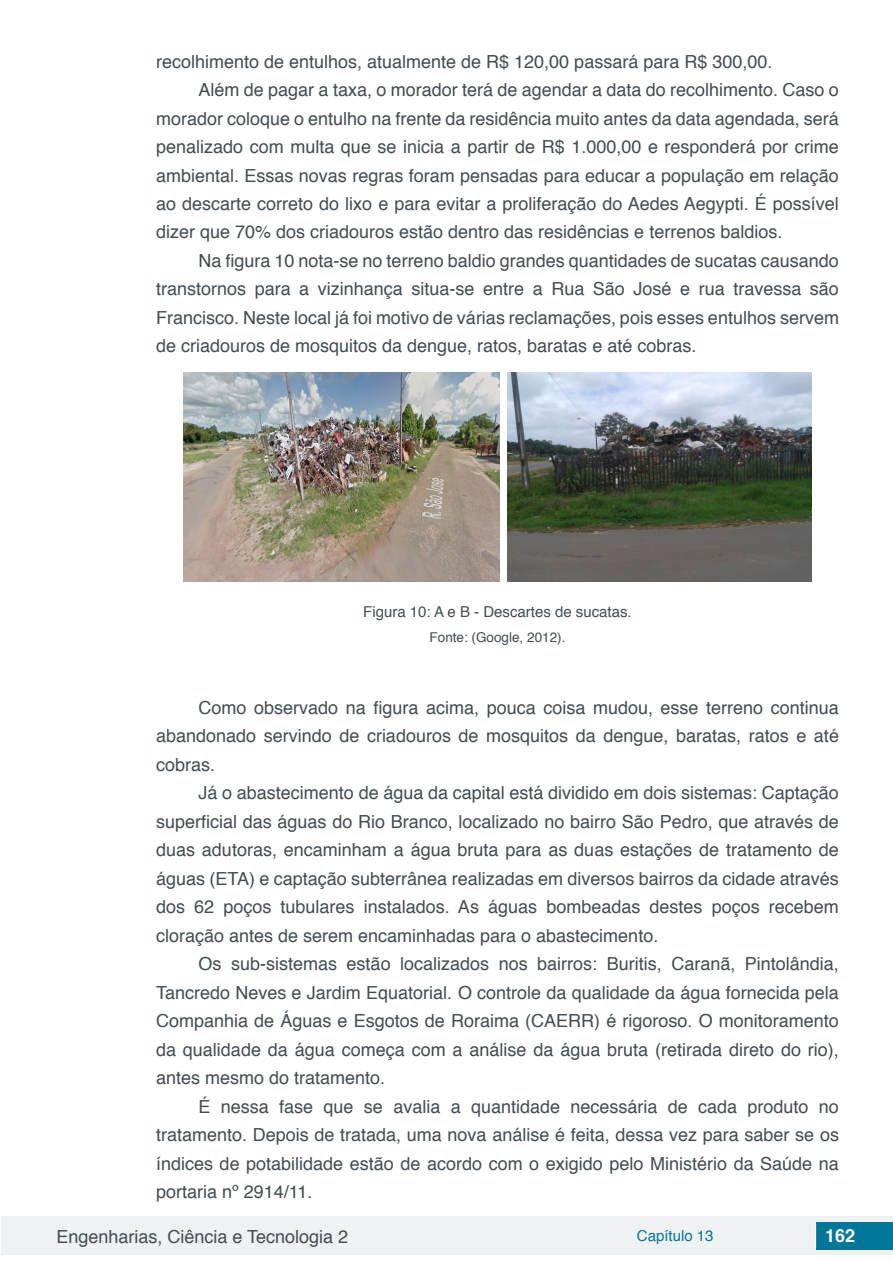
<style>
.page{position:relative;width:893px;height:1263px;background:#fff}
.page>*{position:absolute;margin:0;border:0;box-sizing:border-box;transform-origin:0 0}
.t1{font:18px/28.5px "Helvetica";color:#434c52;text-align:justify}
.t2{font:700 18px "Helvetica";color:#fff}
.t3{font:15px "Helvetica";color:#434c52}
.t4{font:15px "Helvetica";color:#007699}
.t5{font:13.5px "Helvetica";color:#434c52}
</style>
<div class="page">
<div style="left:1px;top:1216px;width:891px;height:38px;background:#f0f1f2"></div>
<div style="left:816px;top:1222px;width:77px;height:27px;background:#007699"></div>
<svg style="left:815px;top:1224px;width:1px;height:24px"></svg>
<img style="left:183px;top:373px;width:317px;height:209px">
<img style="left:508px;top:373px;width:304px;height:209px">
<p class="t1" style="left:156px;top:47px;width:618px">recolhimento de entulhos, atualmente de R$ 120,00 passará para R$ 300,00.</p>
<p class="t1" style="left:199px;top:76px;width:642px">Além de pagar a taxa, o morador terá de agendar a data do recolhimento. Caso o</p>
<p class="t1" style="left:156px;top:104px;width:684px">morador coloque o entulho na frente da residência muito antes da data agendada, será</p>
<p class="t1" style="left:156px;top:133px;width:684px">penalizado com multa que se inicia a partir de R$ 1.000,00 e responderá por crime</p>
<p class="t1" style="left:156px;top:161px;width:684px">ambiental. Essas novas regras foram pensadas para educar a população em relação</p>
<p class="t1" style="left:156px;top:190px;width:684px">ao descarte correto do lixo e para evitar a proliferação do Aedes Aegypti. É possível</p>
<p class="t1" style="left:156px;top:218px;width:628px">dizer que 70% dos criadouros estão dentro das residências e terrenos baldios.</p>
<p class="t1" style="left:199px;top:247px;width:642px">Na figura 10 nota-se no terreno baldio grandes quantidades de sucatas causando</p>
<p class="t1" style="left:156px;top:275px;width:684px">transtornos para a vizinhança situa-se entre a Rua São José e rua travessa são</p>
<p class="t1" style="left:156px;top:304px;width:684px">Francisco. Neste local já foi motivo de várias reclamações, pois esses entulhos servem</p>
<p class="t1" style="left:156px;top:332px;width:542px">de criadouros de mosquitos da dengue, ratos, baratas e até cobras.</p>
<p class="t3" style="left:363px;top:600px;width:270px">Figura 10: A e B - Descartes de sucatas.</p>
<p class="t5" style="left:430px;top:626px;width:137px">Fonte: (Google, 2012).</p>
<p class="t1" style="left:156px;top:694px;width:684px;text-indent:43px">Como observado na figura acima, pouca coisa mudou, esse terreno continua abandonado servindo de criadouros de mosquitos da dengue, baratas, ratos e até cobras.</p>
<p class="t1" style="left:156px;top:779px;width:684px;text-indent:43px">Já o abastecimento de água da capital está dividido em dois sistemas: Captação superficial das águas do Rio Branco, localizado no bairro São Pedro, que através de duas adutoras, encaminham a água bruta para as duas estações de tratamento de águas (ETA) e captação subterrânea realizadas em diversos bairros da cidade através dos 62 poços tubulares instalados. As águas bombeadas destes poços recebem cloração antes de serem encaminhadas para o abastecimento.</p>
<p class="t1" style="left:156px;top:950px;width:684px;text-indent:43px">Os sub-sistemas estão localizados nos bairros: Buritis, Caranã, Pintolândia, Tancredo Neves e Jardim Equatorial. O controle da qualidade da água fornecida pela Companhia de Águas e Esgotos de Roraima (CAERR) é rigoroso. O monitoramento da qualidade da água começa com a análise da água bruta (retirada direto do rio), antes mesmo do tratamento.</p>
<p class="t1" style="left:156px;top:1093px;width:684px;text-indent:43px">É nessa fase que se avalia a quantidade necessária de cada produto no tratamento. Depois de tratada, uma nova análise é feita, dessa vez para saber se os índices de potabilidade estão de acordo com o exigido pelo Ministério da Saúde na portaria nº 2914/11.</p>
<p class="t1" style="left:56px;top:1223px;width:293px">Engenharias, Ciência e Tecnologia 2</p>
<p class="t4" style="left:637px;top:1224px;width:78px">Capítulo 13</p>
<p class="t2" style="left:825px;top:1221px;width:32px">162</p>
</div>
